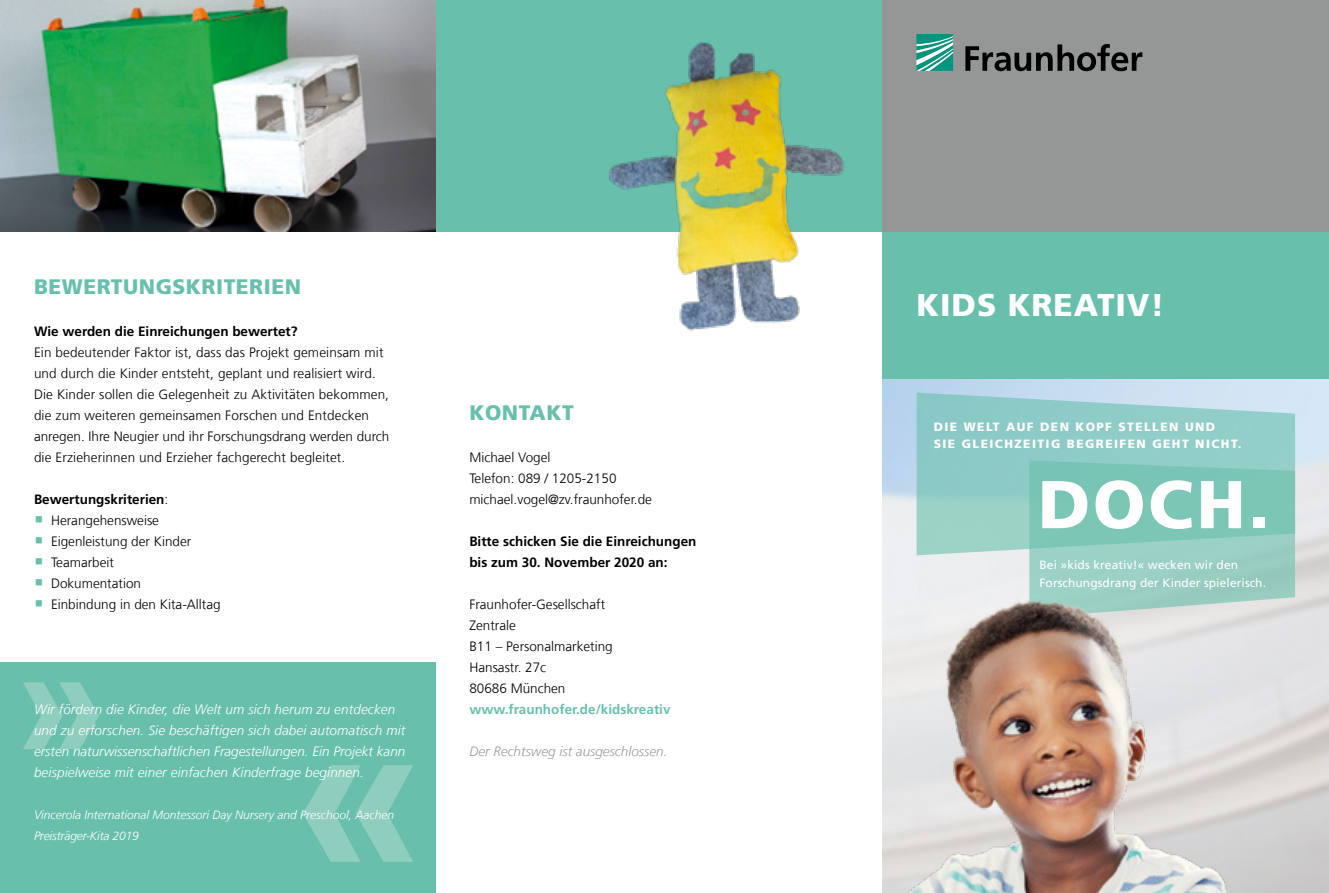
<style>
.page{position:relative;width:1329px;height:893px;background:#fff}
.page>*{position:absolute;margin:0;border:0;box-sizing:border-box;transform-origin:0 0}
.t1{font:900 67.5px "Frutiger LT Com";color:#fff}
.t2{font:900 31.5px "Frutiger LT Com";letter-spacing:.03em;color:#fff}
.t3{font:900 21px "Frutiger LT Com";letter-spacing:.025em;color:#68c0ac}
.t4{font:300 13.5px/21px "Frutiger LT Com";color:#000}
.t5{font:italic 300 13.5px/21px "Frutiger LT Com";letter-spacing:.01em;color:#fff}
.t6{font:700 13.5px/21px "Frutiger LT Com";color:#000}
.t7{font:italic 300 13.5px "Frutiger LT Com";color:#9c9c9d}
.t8{font:700 13.5px "Frutiger LT Com";color:#68c0ac}
.t9{font:italic 300 12px/21px "Frutiger LT Com";color:#fff}
.t10{font:12px/17.2px "Frutiger LT Com";letter-spacing:.01em;color:#fff}
.t11{font:900 12px/17.2px "Frutiger LT Com";letter-spacing:.12em;color:#fff}
.s1{font-weight:700}
</style>
<div class="page">
<img style="left:882px;top:378px;width:447px;height:515px">
<svg style="left:916px;top:393px;width:379px;height:162px;background:#98cfcc"></svg>
<svg style="left:1029px;top:460px;width:266px;height:158px;background:#8acabd"></svg>
<div style="left:882px;top:231px;width:447px;height:147px;background:#68c0ac"></div>
<div style="left:436px;top:0;width:446px;height:231px;background:#68c0ac"></div>
<div style="left:0;top:663px;width:436px;height:230px;background:#68c0ac"></div>
<svg style="left:23px;top:682px;width:76px;height:67px"></svg>
<svg style="left:303px;top:765px;width:110px;height:97px"></svg>
<div style="left:882px;top:0;width:447px;height:231px;background:#959797"></div>
<svg style="left:916px;top:34px;width:37px;height:37px"></svg>
<svg style="left:965px;top:44px;width:177px;height:27px"></svg>
<img style="left:0;top:0;width:436px;height:231px">
<img style="left:601px;top:42px;width:246px;height:289px">
<img style="left:906px;top:598px;width:335px;height:295px">
<h3 class="t3" style="left:34px;top:274px;width:268px">BEWERTUNGSKRITERIEN</h3>
<p class="t6" style="left:34px;top:321px;width:265px">Wie werden die Einreichungen bewertet?</p>
<p class="t4" style="left:34px;top:342px;width:357px">Ein bedeutender Faktor ist, dass das Projekt gemeinsam mit und durch die Kinder entsteht, geplant und realisiert wird.<br>Die Kinder sollen die Gelegenheit zu Aktivitäten bekommen, die zum weiteren gemeinsamen Forschen und Entdecken anregen. Ihre Neugier und ihr Forschungsdrang werden durch die Erzieherinnen und Erzieher fachgerecht begleitet.</p>
<p class="t4" style="left:51px;top:489px;width:171px;text-indent:-17px"><span class="s1">Bewertungskriterien</span>:<br>Herangehensweise<br>Eigenleistung der Kinder<br>Teamarbeit<br>Dokumentation<br>Einbindung in den Kita-Alltag</p>
<p class="t5" style="left:34px;top:699px;width:373px">Wir fördern die Kinder, die Welt um sich herum zu entdecken und zu erforschen. Sie beschäftigen sich dabei automatisch mit ersten naturwissenschaftlichen Fragestellungen. Ein Projekt kann beispielweise mit einer einfachen Kinderfrage beginnen.</p>
<p class="t9" style="left:34px;top:804px;width:362px">Vincerola International Montessori Day Nursery and Preschool, Aachen<br>Preisträger-Kita 2019</p>
<h3 class="t3" style="left:469px;top:400px;width:106px">KONTAKT</h3>
<p class="t4" style="left:469px;top:447px;width:184px">Michael Vogel<br>Telefon: 089 / 1205-2150 michael.vogel@zv.fraunhofer.de</p>
<p class="t6" style="left:469px;top:531px;width:229px">Bitte schicken Sie die Einreichungen bis zum 30. November 2020 an:</p>
<p class="t4" style="left:469px;top:594px;width:145px">Fraunhofer-Gesellschaft<br>Zentrale<br>B11 – Personalmarketing<br>Hansastr. 27c<br>80686 München</p>
<p class="t8" style="left:469px;top:702px;width:203px">www.fraunhofer.de/kidskreativ</p>
<p class="t7" style="left:469px;top:743px;width:200px">Der Rechtsweg ist ausgeschlossen.</p>
<h2 class="t2" style="left:916px;top:287px;width:250px">KIDS KREATIV!</h2>
<p class="t11" style="left:934px;top:418px;width:309px">DIE WELT AUF DEN KOPF STELLEN UND<br>SIE GLEICHZEITIG BEGREIFEN GEHT NICHT.</p>
<h1 class="t1" style="left:1038px;top:464px;width:233px">DOCH.</h1>
<p class="t10" style="left:1039px;top:557px;width:228px">Bei »kids kreativ!« wecken wir den<br>Forschungsdrang der Kinder spielerisch.</p>
</div>
